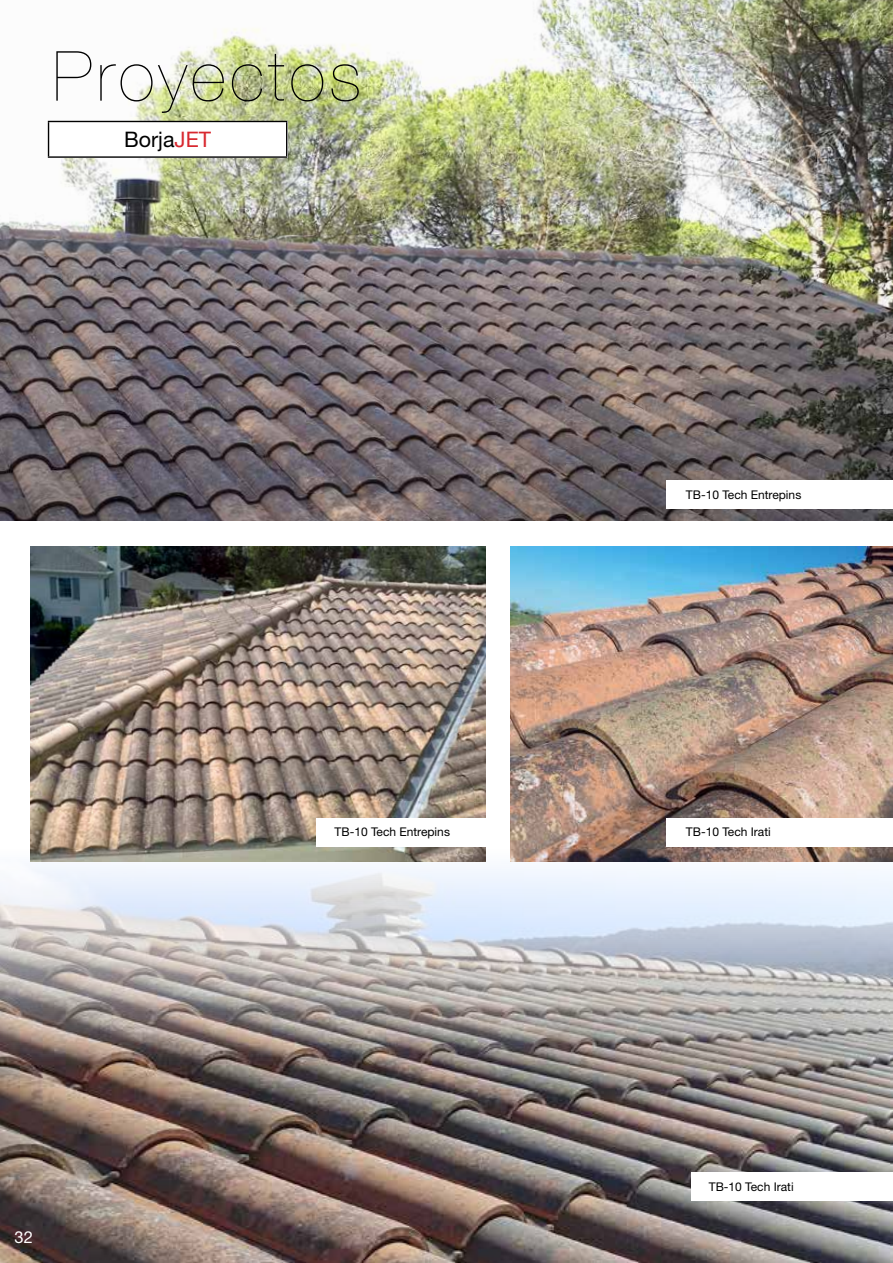
<style>
.page{position:relative;width:893px;height:1263px;background:#fff}
.page>*{position:absolute;margin:0;border:0;box-sizing:border-box;transform-origin:0 0}
.t1{font:200 69.15px "Helvetica Neue LT Std";letter-spacing:.06em;color:#000}
.t2{font:21.45px "Helvetica Neue LT Std";color:#000}
.t3{font:16.5px "Helvetica Neue LT Std";color:#fff}
.t4{font:12px "Helvetica Neue LT Std";color:#000}
.s1{color:#d8282f}
</style>
<div class="page">
<img style="left:0;top:0;width:893px;height:521px">
<img style="left:0;top:813px;width:893px;height:450px">
<img style="left:30px;top:546px;width:455px;height:315px">
<img style="left:511px;top:546px;width:382px;height:315px">
<div style="left:48px;top:121px;width:239px;height:37px;background:#fff"></div>
<hr style="left:48px;top:121px;width:239px;height:1px;background:#000">
<hr style="left:48px;top:122px;width:1px;height:34px;background:#000">
<hr style="left:286px;top:122px;width:1px;height:34px;background:#000">
<hr style="left:48px;top:156px;width:239px;height:2px;background:#000">
<div style="left:666px;top:818px;width:227px;height:28px;background:#fff"></div>
<div style="left:691px;top:1172px;width:202px;height:29px;background:#fff"></div>
<div style="left:316px;top:818px;width:181px;height:28px;background:#fff"></div>
<div style="left:666px;top:480px;width:227px;height:29px;background:#fff"></div>
<h1 class="t1" style="left:53px;top:36px;width:310px">Proyectos</h1>
<h2 class="t2" style="left:124px;top:127px;width:88px">Borja<span class="s1">JET</span></h2>
<h3 class="t3" style="left:15px;top:1227px;width:20px">32</h3>
<p class="t4" style="left:335px;top:825px;width:117px">TB-10 Tech Entrepins</p>
<p class="t4" style="left:686px;top:487px;width:117px">TB-10 Tech Entrepins</p>
<p class="t4" style="left:686px;top:825px;width:86px">TB-10 Tech Irati</p>
<p class="t4" style="left:709px;top:1179px;width:86px">TB-10 Tech Irati</p>
</div>
